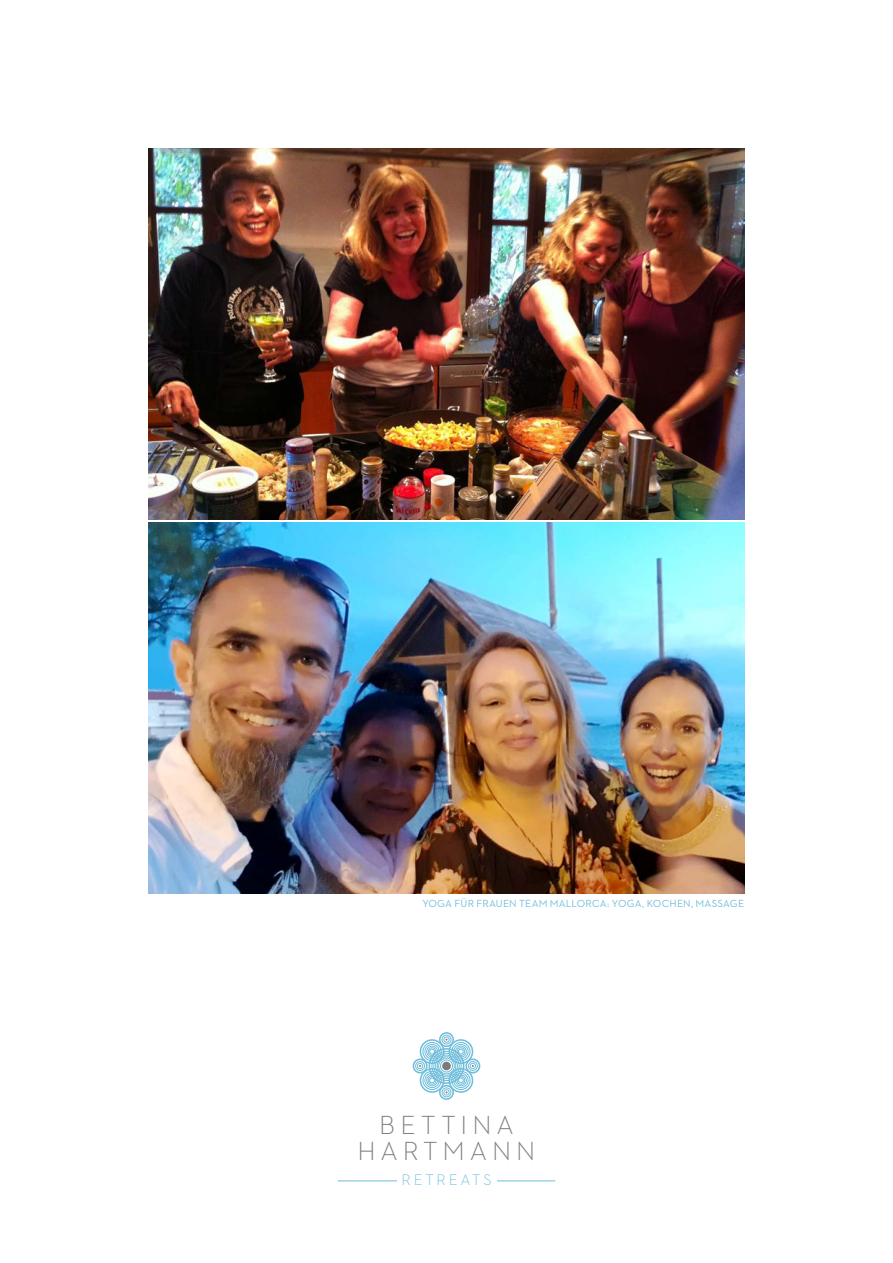
<style>
.page{position:relative;width:893px;height:1263px;background:#fff}
.page>*{position:absolute;margin:0;border:0;box-sizing:border-box;transform-origin:0 0}
.t1{font:300 26.7px/26.2px "Neutraface 2 Text";letter-spacing:.185em;color:#7b7b7a;text-align:center}
.t2{font:300 15.6px "Neutraface 2 Text";letter-spacing:.18em;color:#6fbddb}
.t3{font:10.5px "Neutraface 2 Text";letter-spacing:.015em;color:#6fbddb}
</style>
<div class="page">
<hr style="left:338px;top:1180px;width:217px;height:1px;background:#6fbddb">
<div style="left:440px;top:1060px;width:13px;height:12px;border:1px solid #6fbddb;border-radius:50%"></div>
<div style="left:420px;top:1039px;width:24px;height:25px;border:2px solid #6fbddb;border-radius:50%"></div>
<div style="left:422px;top:1042px;width:20px;height:19px;border:1px solid #6fbddb;border-radius:50%"></div>
<div style="left:425px;top:1044px;width:15px;height:15px;border:1px solid #6fbddb;border-radius:50%"></div>
<div style="left:426px;top:1046px;width:12px;height:11px;border:1px solid #6fbddb;border-radius:50%"></div>
<div style="left:428px;top:1047px;width:8px;height:9px;border:1px solid #6fbddb;border-radius:50%"></div>
<svg style="left:430px;top:1049px;width:5px;height:5px"></svg>
<div style="left:420px;top:1068px;width:24px;height:25px;border:2px solid #6fbddb;border-radius:50%"></div>
<div style="left:422px;top:1071px;width:20px;height:19px;border:1px solid #6fbddb;border-radius:50%"></div>
<div style="left:425px;top:1073px;width:15px;height:15px;border:1px solid #6fbddb;border-radius:50%"></div>
<div style="left:426px;top:1075px;width:12px;height:11px;border:1px solid #6fbddb;border-radius:50%"></div>
<div style="left:428px;top:1076px;width:8px;height:8px;border:1px solid #6fbddb;border-radius:50%"></div>
<svg style="left:430px;top:1078px;width:5px;height:5px"></svg>
<div style="left:448px;top:1039px;width:25px;height:25px;border:2px solid #6fbddb;border-radius:50%"></div>
<div style="left:451px;top:1042px;width:20px;height:19px;border:1px solid #6fbddb;border-radius:50%"></div>
<div style="left:453px;top:1044px;width:15px;height:15px;border:1px solid #6fbddb;border-radius:50%"></div>
<div style="left:455px;top:1046px;width:12px;height:11px;border:1px solid #6fbddb;border-radius:50%"></div>
<div style="left:457px;top:1047px;width:8px;height:9px;border:1px solid #6fbddb;border-radius:50%"></div>
<svg style="left:458px;top:1049px;width:5px;height:5px"></svg>
<div style="left:448px;top:1068px;width:25px;height:25px;border:2px solid #6fbddb;border-radius:50%"></div>
<div style="left:451px;top:1071px;width:20px;height:19px;border:1px solid #6fbddb;border-radius:50%"></div>
<div style="left:453px;top:1073px;width:15px;height:15px;border:1px solid #6fbddb;border-radius:50%"></div>
<div style="left:455px;top:1075px;width:12px;height:11px;border:1px solid #6fbddb;border-radius:50%"></div>
<div style="left:457px;top:1076px;width:8px;height:8px;border:1px solid #6fbddb;border-radius:50%"></div>
<svg style="left:458px;top:1078px;width:5px;height:5px"></svg>
<div style="left:429px;top:1048px;width:35px;height:36px;border:2px solid #6fbddb;border-radius:50%"></div>
<div style="left:431px;top:1051px;width:31px;height:30px;border:1px solid #6fbddb;border-radius:50%"></div>
<div style="left:433px;top:1053px;width:26px;height:26px;border:1px solid #6fbddb;border-radius:50%"></div>
<div style="left:435px;top:1055px;width:23px;height:22px;border:1px solid #6fbddb;border-radius:50%"></div>
<div style="left:437px;top:1056px;width:19px;height:19px;border:1px solid #6fbddb;border-radius:50%"></div>
<div style="left:438px;top:1058px;width:16px;height:16px;border:1px solid #6fbddb;border-radius:50%"></div>
<div style="left:413px;top:1058px;width:15px;height:15px;border:2px solid #6fbddb;border-radius:50%"></div>
<div style="left:415px;top:1061px;width:10px;height:10px;border:1px solid #6fbddb;border-radius:50%"></div>
<div style="left:465px;top:1058px;width:15px;height:15px;border:2px solid #6fbddb;border-radius:50%"></div>
<div style="left:468px;top:1061px;width:10px;height:10px;border:1px solid #6fbddb;border-radius:50%"></div>
<div style="left:439px;top:1085px;width:15px;height:15px;border:2px solid #6fbddb;border-radius:50%"></div>
<div style="left:442px;top:1087px;width:9px;height:10px;border:1px solid #6fbddb;border-radius:50%"></div>
<div style="left:439px;top:1032px;width:15px;height:15px;border:2px solid #6fbddb;border-radius:50%"></div>
<div style="left:442px;top:1035px;width:9px;height:9px;border:1px solid #6fbddb;border-radius:50%"></div>
<div style="left:442px;top:1062px;width:9px;height:8px;background:#7b7b7a;border-radius:50%"></div>
<svg style="left:443px;top:1036px;width:6px;height:6px"></svg>
<svg style="left:417px;top:1063px;width:6px;height:6px"></svg>
<svg style="left:470px;top:1063px;width:6px;height:6px"></svg>
<svg style="left:443px;top:1089px;width:6px;height:6px"></svg>
<div style="left:397px;top:1173px;width:99px;height:31px;background:#fff"></div>
<img style="left:149px;top:149px;width:595px;height:370px">
<img style="left:149px;top:522px;width:595px;height:371px">
<p class="t3" style="left:422px;top:896px;width:323px">YOGA FÜR FRAUEN TEAM MALLORCA: YOGA, KOCHEN, MASSAGE</p>
<h1 class="t1" style="left:357px;top:1111px;width:179px">BETTINA<br>HARTMANN</h1>
<h2 class="t2" style="left:402px;top:1170px;width:91px">RETREATS</h2>
</div>
